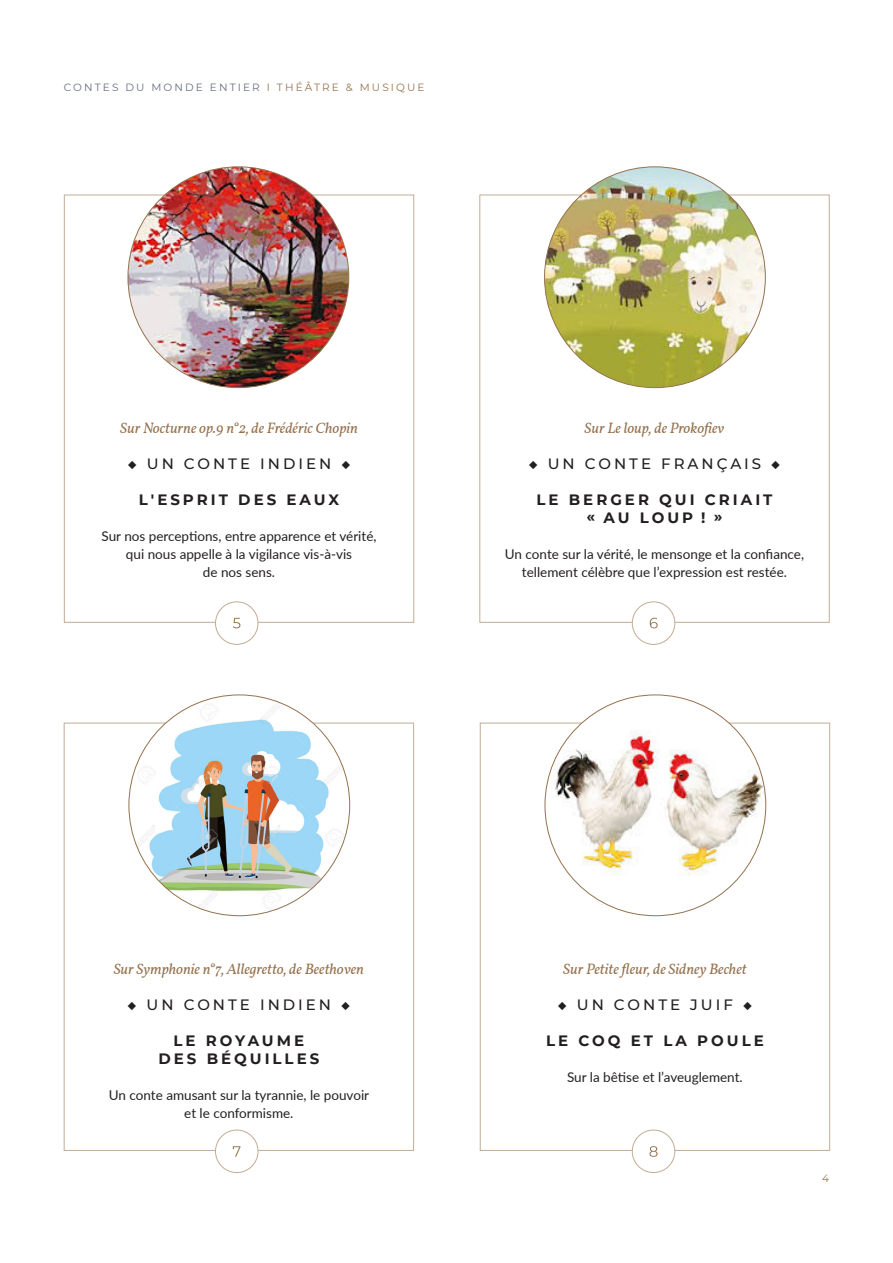
<style>
.page{position:relative;width:893px;height:1263px;background:#fff}
.page>*{position:absolute;margin:0;border:0;box-sizing:border-box;transform-origin:0 0}
.T3_-_Center{font:italic 15px "Vollkorn";color:#95724e}
.H2_-_Center{font:700 15px/18px "Montserrat";letter-spacing:.2em;color:#231f20;text-align:center}
.H2_-_Center-2{font:500 15px "Montserrat";letter-spacing:.2em;color:#231f20}
.T3_-_Center-2{font:13.5px/18px "Lato";color:#231f20;text-align:center}
.t1{font:10.5px "Montserrat";letter-spacing:.2em;color:#676d80}
.t2{font:10.5px "Montserrat";color:#95724e}
.s1{color:#95724e}
</style>
<div class="page">
<div style="left:64px;top:195px;width:350px;height:428px;background:#fff;border:1px solid #c2ac95"></div>
<div style="left:479px;top:195px;width:351px;height:428px;background:#fff;border:1px solid #c2ac95"></div>
<div style="left:64px;top:723px;width:350px;height:428px;background:#fff;border:1px solid #c2ac95"></div>
<div style="left:480px;top:723px;width:350px;height:428px;background:#fff;border:1px solid #c2ac95"></div>
<img style="left:128px;top:167px;width:221px;height:221px;border-radius:110px">
<img style="left:545px;top:167px;width:220px;height:221px;border-radius:110px">
<img style="left:129px;top:695px;width:221px;height:221px;border-radius:110px">
<img style="left:545px;top:702px;width:221px;height:214px">
<div style="left:215px;top:602px;width:43px;height:42px;background:#fff;border-radius:50%"></div>
<div style="left:215px;top:601px;width:43px;height:44px;border:1px solid #c2ac95;border-radius:50%"></div>
<svg style="left:233px;top:618px;width:7px;height:10px"></svg>
<div style="left:215px;top:1130px;width:43px;height:42px;background:#fff;border-radius:50%"></div>
<div style="left:215px;top:1130px;width:43px;height:43px;border:1px solid #c2ac95;border-radius:50%"></div>
<svg style="left:233px;top:1146px;width:8px;height:11px"></svg>
<div style="left:632px;top:602px;width:43px;height:42px;background:#fff;border-radius:50%"></div>
<div style="left:632px;top:601px;width:43px;height:44px;border:1px solid #c2ac95;border-radius:50%"></div>
<svg style="left:650px;top:618px;width:8px;height:10px"></svg>
<div style="left:632px;top:1130px;width:43px;height:42px;background:#fff;border-radius:50%"></div>
<div style="left:632px;top:1130px;width:43px;height:43px;border:1px solid #c2ac95;border-radius:50%"></div>
<svg style="left:649px;top:1146px;width:9px;height:11px"></svg>
<p class="t1" style="left:64px;top:80px;width:362px">CONTES DU MONDE ENTIER <span class="s1">I THÉÂTRE &amp; MUSIQUE</span></p>
<p class="T3_-_Center" style="left:120px;top:417px;width:239px">Sur Nocturne op.9 n°2, de Frédéric Chopin</p>
<p class="H2_-_Center-2" style="left:128px;top:454px;width:224px">◆ UN CONTE INDIEN ◆</p>
<p class="H2_-_Center" style="left:139px;top:490px;width:202px">L'ESPRIT DES EAUX</p>
<p class="T3_-_Center-2" style="left:102px;top:527px;width:276px">Sur nos perceptions, entre apparence et vérité, qui nous appelle à la vigilance vis-à-vis<br>de nos sens.</p>
<p class="T3_-_Center" style="left:584px;top:417px;width:141px">Sur Le loup, de Prokofiev</p>
<p class="H2_-_Center-2" style="left:529px;top:454px;width:253px">◆ UN CONTE FRANÇAIS ◆</p>
<p class="H2_-_Center" style="left:536px;top:490px;width:238px">LE BERGER QUI CRIAIT « AU LOUP ! »</p>
<p class="T3_-_Center-2" style="left:505px;top:545px;width:301px">Un conte sur la vérité, le mensonge et la confiance, tellement célèbre que l’expression est restée.</p>
<p class="T3_-_Center" style="left:114px;top:957px;width:252px">Sur Symphonie n°7, Allegretto, de Beethoven</p>
<p class="H2_-_Center-2" style="left:128px;top:994px;width:224px">◆ UN CONTE INDIEN ◆</p>
<p class="H2_-_Center" style="left:174px;top:1030px;width:132px">LE ROYAUME</p>
<p class="H2_-_Center" style="left:158px;top:1048px;width:162px">DES BÉQUILLES</p>
<p class="T3_-_Center-2" style="left:109px;top:1085px;width:262px">Un conte amusant sur la tyrannie, le pouvoir et le conformisme.</p>
<p class="T3_-_Center" style="left:563px;top:957px;width:185px">Sur Petite fleur, de Sidney Bechet</p>
<p class="H2_-_Center-2" style="left:558px;top:994px;width:196px">◆ UN CONTE JUIF ◆</p>
<p class="H2_-_Center" style="left:546px;top:1030px;width:219px">LE COQ ET LA POULE</p>
<p class="T3_-_Center-2" style="left:567px;top:1067px;width:177px">Sur la bêtise et l’aveuglement.</p>
<p class="t2" style="left:822px;top:1171px;width:8px">4</p>
</div>
